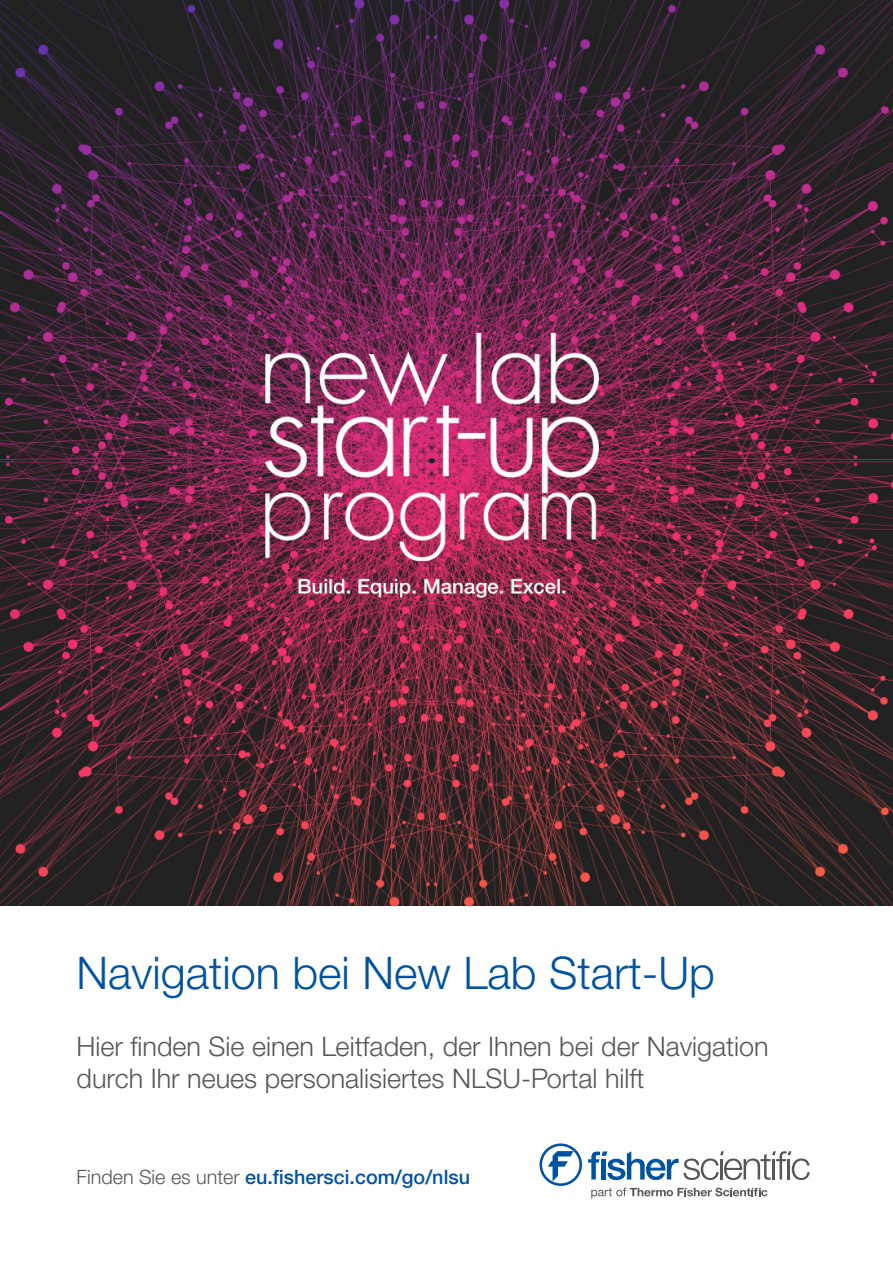
<style>
.page{position:relative;width:893px;height:1263px;background:#fff}
.page>*{position:absolute;margin:0;border:0;box-sizing:border-box;transform-origin:0 0}
.t1{font:300 45px "Helvetica Neue LTW1 G";color:#0053a1}
.t2{font:300 27px/32.4px "Helvetica Neue LTW1 G";color:#575756}
.t3{font:500 19.8px "Helvetica Neue LTW1 G";color:#0053a1}
.s1{font-weight:300;color:#575756}
</style>
<div class="page">
<img style="left:0;top:0;width:893px;height:906px">
<svg style="left:539px;top:1143px;width:43px;height:43px"></svg>
<svg style="left:591px;top:1187px;width:176px;height:11px"></svg>
<svg style="left:588px;top:1151px;width:222px;height:29px"></svg>
<h1 class="t1" style="left:77px;top:945px;width:640px">Navigation bei New Lab Start-Up</h1>
<p class="t2" style="left:77px;top:1030px;width:694px">Hier finden Sie einen Leitfaden, der Ihnen bei der Navigation durch Ihr neues personalisiertes NLSU-Portal hilft</p>
<p class="t3" style="left:77px;top:1164px;width:395px"><span class="s1">Finden Sie es unter</span> eu.fishersci.com/go/nlsu</p>
</div>
